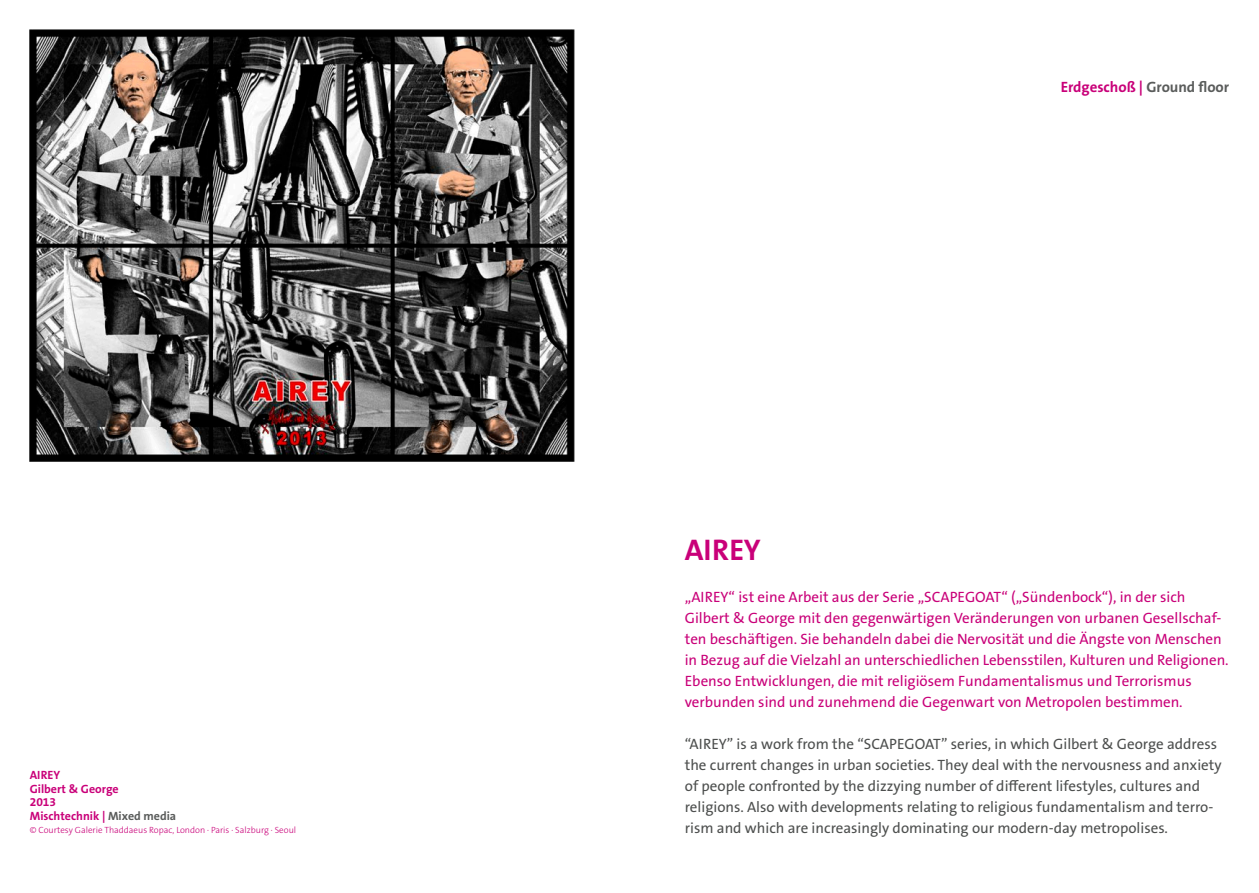
<style>
.page{position:relative;width:1259px;height:893px;background:#fff}
.page>*{position:absolute;margin:0;border:0;box-sizing:border-box;transform-origin:0 0}
.t1{font:700 30px "The Sans B W7";letter-spacing:.005em;color:#c90079}
.t2{font:15px/21px "The Sans B W5 Plain";color:#c90079}
.t3{font:15px/21px "The Sans B W5 Plain";color:#4d4f4e}
.t4{font:700 15px "The Sans B W7";letter-spacing:-.005em;color:#c90079}
.t5{font:700 12px/13.5px "The Sans B W7";color:#c90079}
.t6{font:300 9px "The Sans B W3";color:#c90079}
.s1{color:#5a5c5b}
</style>
<div class="page">
<img style="left:30px;top:30px;width:544px;height:431px">
<p class="t5" style="left:30px;top:769px;width:148px">AIREY<br>Gilbert &amp; George<br>2013<br>Mischtechnik | <span class="s1">Mixed media</span></p>
<p class="t6" style="left:30px;top:825px;width:268px">© Courtesy Galerie Thaddaeus Ropac, London ∙ Paris ∙ Salzburg ∙ Seoul</p>
<p class="t4" style="left:1060px;top:77px;width:170px">Erdgeschoß | <span class="s1">Ground floor</span></p>
<h1 class="t1" style="left:685px;top:531px;width:77px">AIREY</h1>
<p class="t2" style="left:685px;top:587px;width:545px">„AIREY“ ist eine Arbeit aus der Serie „SCAPEGOAT“ („Sündenbock“), in der sich Gilbert &amp; George mit den gegenwärtigen Veränderungen von urbanen Gesellschaf&shy;ten beschäftigen. Sie behandeln dabei die Nervosität und die Ängste von Menschen in Bezug auf die Vielzahl an unterschiedlichen Lebensstilen, Kulturen und Religionen.<br>Ebenso Entwicklungen, die mit religiösem Fundamentalismus und Terrorismus verbunden sind und zunehmend die Gegenwart von Metropolen bestimmen.</p>
<p class="t3" style="left:685px;top:734px;width:538px">“AIREY” is a work from the “SCAPEGOAT” series, in which Gilbert &amp; George address the current changes in urban societies. They deal with the nervousness and anxiety of people confronted by the dizzying number of different lifestyles, cultures and religions. Also with developments relating to religious fundamentalism and terro&shy;rism and which are increasingly dominating our modern-day metropolises.</p>
</div>
